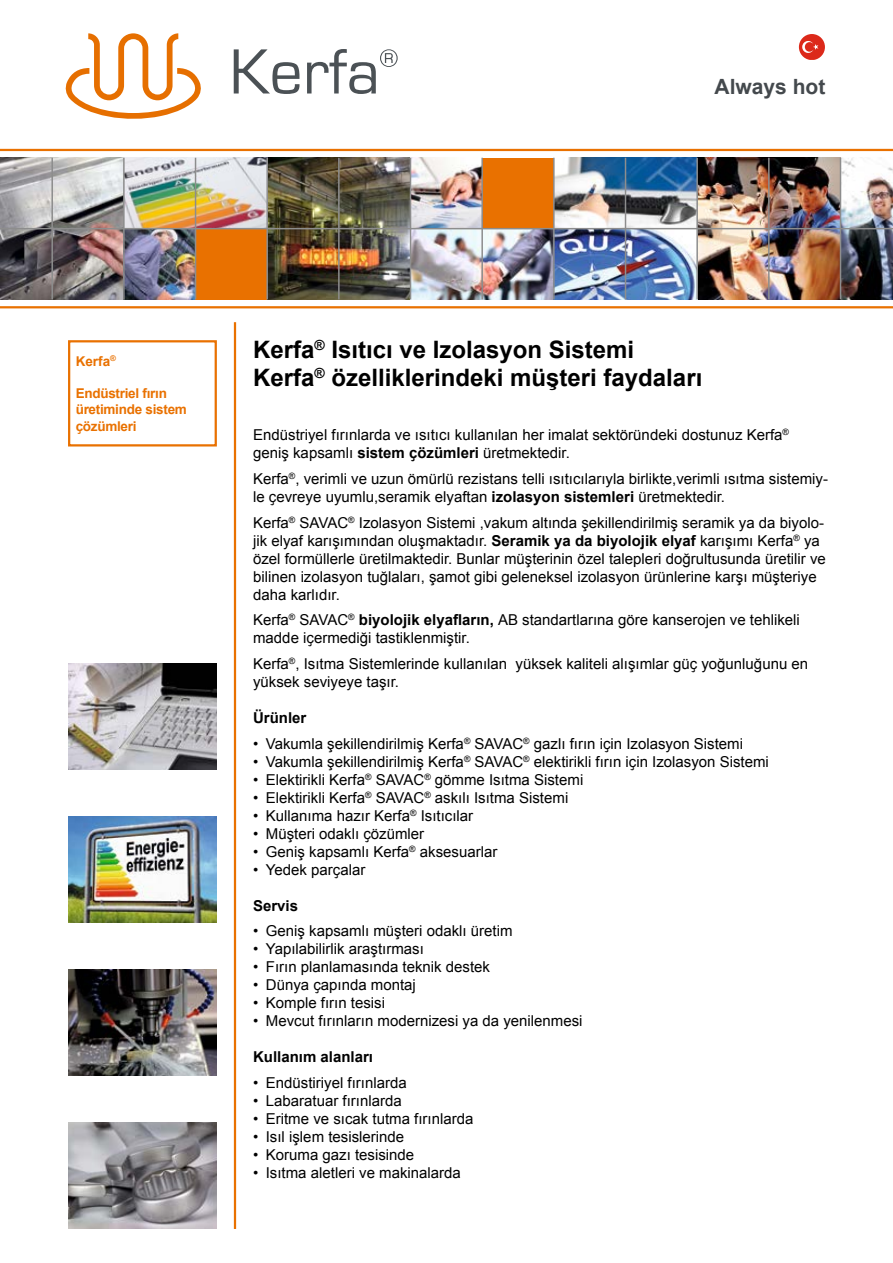
<style>
.page{position:relative;width:893px;height:1263px;background:#fff}
.page>*{position:absolute;margin:0;border:0;box-sizing:border-box;transform-origin:0 0}
.t1{font:700 24px/28.8px "Arial";color:#000}
.t2{font:700 21px "Arial";color:#44494d}
.t3{font:15px/18px "Arial";color:#000}
.t4{font:700 15px "Arial";color:#000}
.t5{font:700 13.5px/16.2px "Arial";letter-spacing:-.02em;color:#e97100}
.s1{font-weight:700}
</style>
<div class="page">
<img style="left:68px;top:663px;width:149px;height:107px">
<img style="left:68px;top:816px;width:149px;height:107px">
<img style="left:68px;top:1123px;width:149px;height:106px">
<div style="left:68px;top:340px;width:149px;height:106px;border:2px solid #e97100"></div>
<svg style="left:234px;top:49px;width:65px;height:45px"></svg>
<svg style="left:307px;top:49px;width:91px;height:45px"></svg>
<svg style="left:65px;top:33px;width:136px;height:86px"></svg>
<hr style="left:234px;top:322px;width:2px;height:907px;background:#e97100">
<img style="left:68px;top:969px;width:149px;height:107px">
<img style="left:268px;top:158px;width:142px;height:141px">
<img style="left:125px;top:158px;width:141px;height:70px">
<img style="left:411px;top:229px;width:142px;height:70px">
<img style="left:0;top:158px;width:123px;height:141px">
<img style="left:555px;top:158px;width:338px;height:141px">
<img style="left:411px;top:158px;width:70px;height:70px">
<img style="left:125px;top:229px;width:70px;height:70px">
<div style="left:482px;top:158px;width:72px;height:71px;background:#e97100"></div>
<div style="left:196px;top:229px;width:71px;height:70px;background:#e97100"></div>
<hr style="left:0;top:228px;width:893px;height:1px;background:#8d8d8d">
<hr style="left:51px;top:158px;width:2px;height:141px;background:#8d8d8d">
<hr style="left:123px;top:158px;width:2px;height:141px;background:#8d8d8d">
<hr style="left:195px;top:158px;width:1px;height:141px;background:#8d8d8d">
<hr style="left:266px;top:158px;width:2px;height:141px;background:#8d8d8d">
<hr style="left:338px;top:158px;width:2px;height:141px;background:#8d8d8d">
<hr style="left:410px;top:158px;width:1px;height:141px;background:#8d8d8d">
<hr style="left:481px;top:158px;width:2px;height:141px;background:#8d8d8d">
<hr style="left:553px;top:158px;width:2px;height:141px;background:#8d8d8d">
<hr style="left:625px;top:158px;width:1px;height:141px;background:#8d8d8d">
<hr style="left:696px;top:158px;width:2px;height:141px;background:#8d8d8d">
<hr style="left:768px;top:158px;width:2px;height:141px;background:#8d8d8d">
<hr style="left:840px;top:158px;width:1px;height:141px;background:#8d8d8d">
<hr style="left:0;top:149px;width:893px;height:2px;background:#e97100">
<hr style="left:0;top:306px;width:893px;height:2px;background:#e97100">
<svg style="left:799px;top:34px;width:26px;height:26px"></svg>
<h2 class="t2" style="left:714px;top:72px;width:112px">Always hot</h2>
<p class="t5" style="left:76px;top:353px;width:42px">Kerfa<sup>®</sup></p>
<p class="t5" style="left:76px;top:386px;width:113px">Endüstriel fırın üretiminde sistem ҫözümleri</p>
<h1 class="t1" style="left:253px;top:336px;width:451px">Kerfa<sup>®</sup> Isıtıcı ve Izolasyon Sistemi<br>Kerfa<sup>®</sup> özelliklerindeki müşteri faydaları</h1>
<p class="t3" style="left:253px;top:426px;width:537px">Endüstriyel fırınlarda ve ısıtıcı kullanılan her imalat sektöründeki dostunuz Kerfa<sup>® </sup>geniş kapsamlı <span class="s1">sistem ҫözümleri</span> üretmektedir.</p>
<p class="t3" style="left:253px;top:470px;width:576px">Kerfa<sup>®</sup>, verimli ve uzun ömürlü rezistans telli ısıtıcılarıyla birlikte,verimli ısıtma sistemiy&shy;le ҫevreye uyumlu,seramik elyaftan <span class="s1">izolasyon sistemleri</span> üretmektedir.</p>
<p class="t3" style="left:253px;top:514px;width:574px">Kerfa<sup>®</sup> SAVAC<sup>®</sup> Izolasyon Sistemi ,vakum altında şekillendirilmiş seramik ya da biyolo&shy;jik elyaf karışımından oluşmaktadır. <span class="s1">Seramik ya da biyolojik elyaf</span> karışımı Kerfa<sup>®</sup> ya özel formüllerle üretilmaktedir. Bunlar müşterinin özel talepleri doğrultusunda üretilir ve bilinen izolasyon tuğlaları, şamot gibi geleneksel izolasyon ürünlerine karşı müşteriye daha karlıdır.</p>
<p class="t3" style="left:253px;top:611px;width:548px">Kerfa<sup>®</sup> SAVAC<sup>®</sup> <span class="s1">biyolojik elyafların,</span> AB standartlarına göre kanserojen ve tehlikeli madde iҫermediği tastiklenmiştir.</p>
<p class="t3" style="left:253px;top:655px;width:557px">Kerfa<sup>®</sup>, Isıtma Sistemlerinde kullanılan yüksek kaliteli alışımlar güҫ yoğunluğunu en yüksek seviyeye taşır.</p>
<p class="t4" style="left:253px;top:708px;width:55px">Ürünler</p>
<p class="t3" style="left:253px;top:735px;width:491px">• Vakumla şekillendirilmiş Kerfa<sup>®</sup> SAVAC<sup>®</sup> gazlı fırın iҫin Izolasyon Sistemi</p>
<p class="t3" style="left:253px;top:753px;width:517px">• Vakumla şekillendirilmiş Kerfa<sup>®</sup> SAVAC<sup>®</sup> elektirikli fırın iҫin Izolasyon Sistemi</p>
<p class="t3" style="left:253px;top:771px;width:332px">• Elektirikli Kerfa<sup>®</sup> SAVAC<sup>®</sup> gömme Isıtma Sistemi</p>
<p class="t3" style="left:253px;top:789px;width:317px">• Elektirikli Kerfa<sup>®</sup> SAVAC<sup>®</sup> askılı Isıtma Sistemi</p>
<p class="t3" style="left:253px;top:807px;width:222px">• Kullanıma hazır Kerfa<sup>®</sup> Isıtıcılar</p>
<p class="t3" style="left:253px;top:825px;width:173px">• Müşteri odaklı ҫözümler</p>
<p class="t3" style="left:253px;top:843px;width:246px">• Geniş kapsamlı Kerfa<sup>®</sup> aksesuarlar</p>
<p class="t3" style="left:253px;top:861px;width:114px">• Yedek parҫalar</p>
<p class="t4" style="left:253px;top:896px;width:47px">Servis</p>
<p class="t3" style="left:253px;top:922px;width:261px">• Geniş kapsamlı müşteri odaklı üretim</p>
<p class="t3" style="left:253px;top:940px;width:172px">• Yapılabilirlik araştırması</p>
<p class="t3" style="left:253px;top:958px;width:239px">• Fırın planlamasında teknik destek</p>
<p class="t3" style="left:253px;top:976px;width:164px">• Dünya ҫapında montaj</p>
<p class="t3" style="left:253px;top:994px;width:133px">• Komple fırın tesisi</p>
<p class="t3" style="left:253px;top:1012px;width:331px">• Mevcut fırınların modernizesi ya da yenilenmesi</p>
<p class="t4" style="left:253px;top:1047px;width:122px">Kullanım alanları</p>
<p class="t3" style="left:253px;top:1074px;width:155px">• Endüstiriyel fırınlarda</p>
<p class="t3" style="left:253px;top:1092px;width:150px">• Labaratuar fırınlarda</p>
<p class="t3" style="left:253px;top:1110px;width:222px">• Eritme ve sıcak tutma fırınlarda</p>
<p class="t3" style="left:253px;top:1128px;width:153px">• Isıl işlem tesislerinde</p>
<p class="t3" style="left:253px;top:1146px;width:163px">• Koruma gazı tesisinde</p>
<p class="t3" style="left:253px;top:1164px;width:209px">• Isıtma aletleri ve makinalarda</p>
</div>
